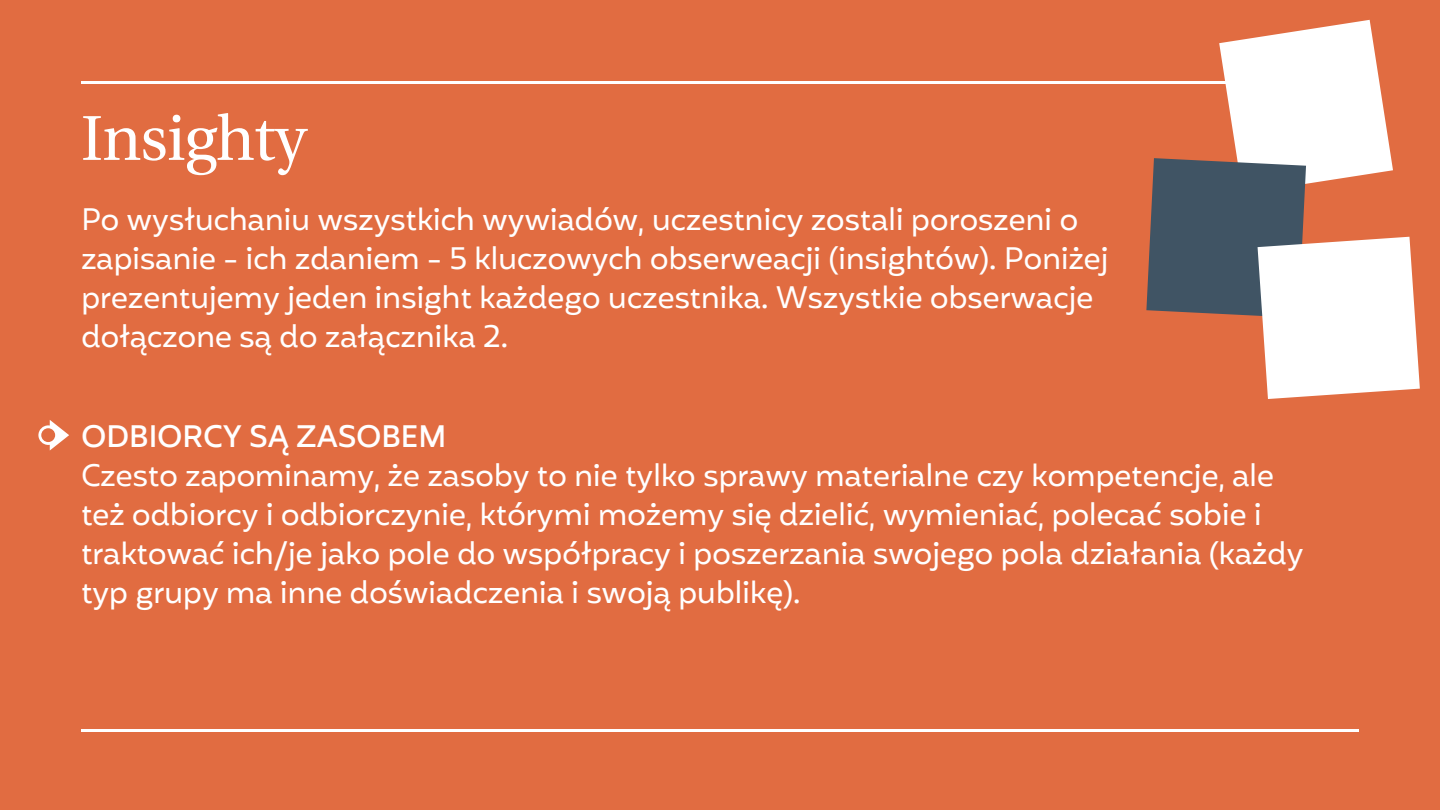
<style>
.page{position:relative;width:1440px;height:810px;background:#e16c41}
.page>*{position:absolute;margin:0;border:0;box-sizing:border-box;transform-origin:0 0}
.t1{font:63.2px "Heuristica";letter-spacing:-.015em;color:#fff}
.t2{font:30.2px/39px "Mohr";letter-spacing:-.015em;color:#fff}
.t3{font:500 30.2px "Mohr";letter-spacing:-.015em;color:#fff}
</style>
<div class="page">
<hr style="left:81px;top:729px;width:1278px;height:2px;background:#fff">
<hr style="left:81px;top:81px;width:1278px;height:2px;background:#fff">
<svg style="left:1146px;top:20px;width:274px;height:379px"></svg>
<svg style="left:38px;top:420px;width:31px;height:31px"></svg>
<h1 class="t1" style="left:81px;top:112px;width:227px">Insighty</h1>
<p class="t2" style="left:81px;top:200px;width:1029px">Po wysłuchaniu wszystkich wywiadów, uczestnicy zostali poroszeni o zapisanie - ich zdaniem - 5 kluczowych obserweacji (insightów). Poniżej prezentujemy jeden insight każdego uczestnika. Wszystkie obserwacje dołączone są do załącznika 2.</p>
<p class="t3" style="left:81px;top:419px;width:367px">ODBIORCY SĄ ZASOBEM</p>
<p class="t2" style="left:81px;top:457px;width:1224px">Czesto zapominamy, że zasoby to nie tylko sprawy materialne czy kompetencje, ale też odbiorcy i odbiorczynie, którymi możemy się dzielić, wymieniać, polecać sobie i traktować ich/je jako pole do współpracy i poszerzania swojego pola działania (każdy typ grupy ma inne doświadczenia i swoją publikę).</p>
</div>
